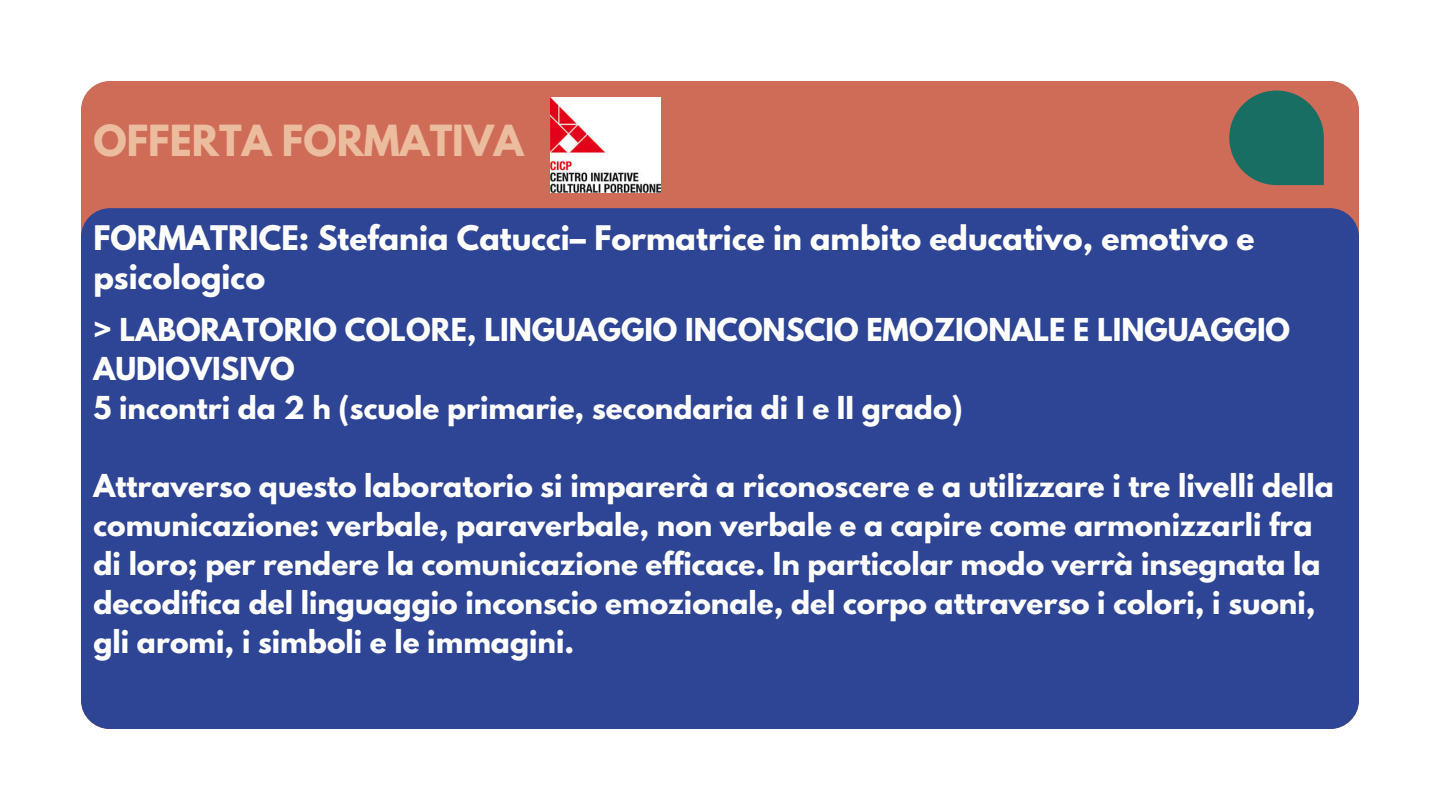
<style>
.page{position:relative;width:1440px;height:810px;background:#fff}
.page>*{position:absolute;margin:0;border:0;box-sizing:border-box;transform-origin:0 0}
.t1{font:700 38px "League Spartan";color:#ecbc9e}
.t2{font:700 30px/39px "League Spartan";color:#fff}
.t3{font:700 28px/39px "League Spartan";color:#fff}
</style>
<div class="page">
<div style="left:81px;top:81px;width:1278px;height:648px;background:#cf6c58;border-radius:29px"></div>
<div style="left:81px;top:208px;width:1278px;height:521px;background:#2e4494;border-radius:29px"></div>
<svg style="left:1229px;top:91px;width:95px;height:94px"></svg>
<img style="left:550px;top:98px;width:111px;height:94px">
<p class="t1" style="left:93px;top:121px;width:432px">OFFERTA FORMATIVA</p>
<p class="t2" style="left:93px;top:222px;width:1163px">FORMATRICE: Stefania Catucci– Formatrice in ambito educativo, emotivo e psicologico</p>
<p class="t3" style="left:93px;top:313px;width:1198px">&gt; LABORATORIO COLORE, LINGUAGGIO INCONSCIO EMOZIONALE E LINGUAGGIO<br>AUDIOVISIVO</p>
<p class="t3" style="left:93px;top:391px;width:871px">5 incontri da 2 h (scuole primarie, secondaria di I e II grado)</p>
<p class="t3" style="left:93px;top:469px;width:1242px">Attraverso questo laboratorio si imparerà a riconoscere e a utilizzare i tre livelli della comunicazione: verbale, paraverbale, non verbale e a capire come armonizzarli fra di loro; per rendere la comunicazione efficace. In particolar modo verrà insegnata la decodifica del linguaggio inconscio emozionale, del corpo attraverso i colori, i suoni, gli aromi, i simboli e le immagini.</p>
</div>
